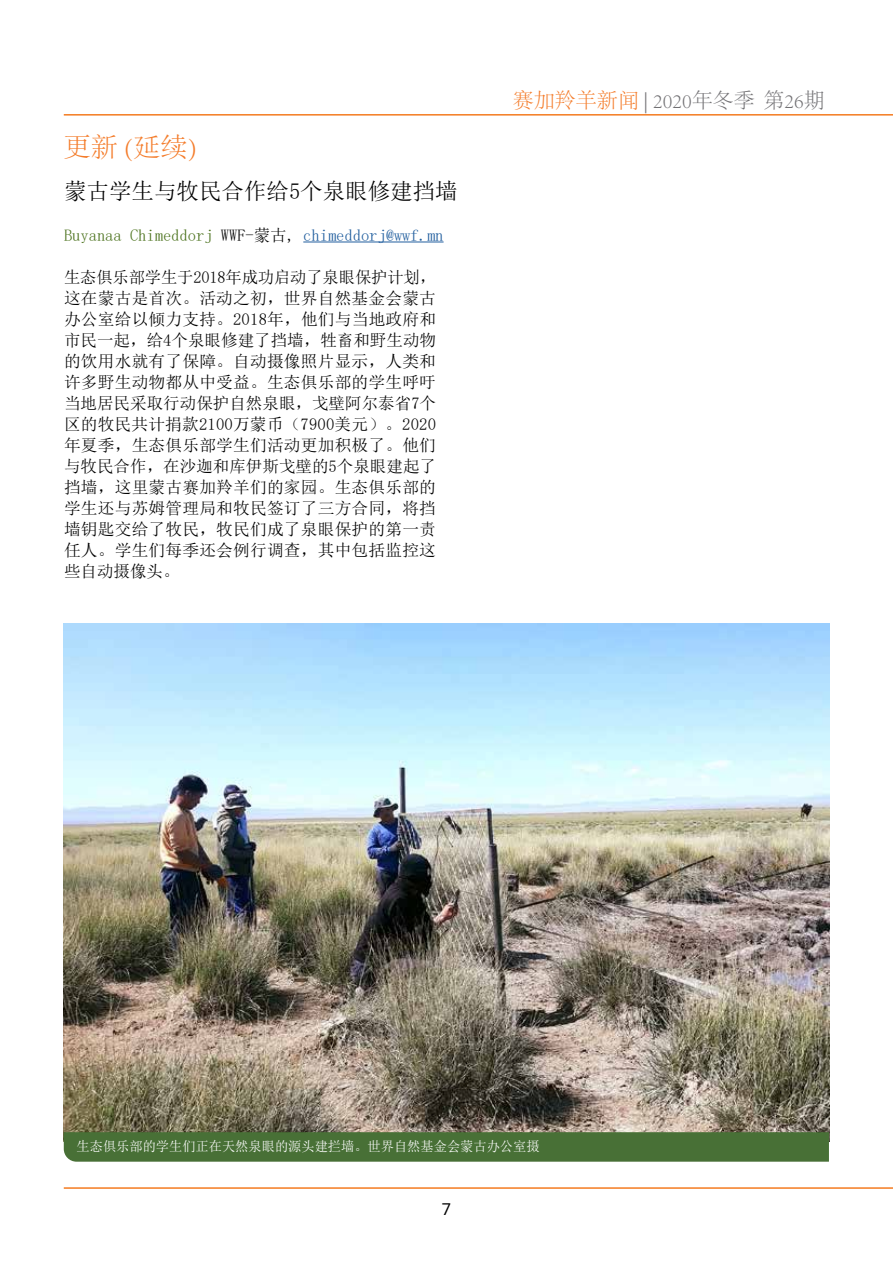
<style>
.page{position:relative;width:893px;height:1263px;background:#fff}
.page>*{position:absolute;margin:0;border:0;box-sizing:border-box;transform-origin:0 0}
.t1{font:300 27px "Adobe Song Std";color:#f47b29}
.t2{font:22.5px "N Sim Sun";color:#000}
.t3{font:300 21px "Adobe Song Std";color:#717073}
.arcticle_text{font:16.5px/21px "N Sim Sun";letter-spacing:.01em;color:#000;text-align:justify}
.t4{font:16.5px "N Sim Sun";color:#4b721d}
.t5{font:16.5px "Roboto";color:#000}
.Подпись_к_рисунку{font:13.5px "N Sim Sun";color:#fff}
.s1{color:#000}
.s2{color:#215e9e}
.s3{color:#f47b29}
</style>
<div class="page">
<hr style="left:64px;top:114px;width:829px;height:2px;background:#f47b20">
<hr style="left:64px;top:1187px;width:829px;height:2px;background:#f47b20">
<hr style="left:303px;top:242px;width:141px;height:1px;background:#215e9e">
<img style="left:64px;top:624px;width:765px;height:508px">
<div style="left:64px;top:1132px;width:765px;height:30px;background:#487036"></div>
<p class="t1" style="left:64px;top:132px;width:135px">更新 (延续)</p>
<p class="t2" style="left:64px;top:179px;width:395px">蒙古学生与牧民合作给5个泉眼修建挡墙</p>
<p class="t4" style="left:64px;top:226px;width:381px">Buyanaa Chimeddorj <span class="s1">WWF-蒙古,</span> <span class="s2">chimeddorj@wwf.mn</span></p>
<p class="arcticle_text" style="left:64px;top:266px;width:374px">生态俱乐部学生于2018年成功启动了泉眼保护计划，这在蒙古是首次。活动之初，世界自然基金会蒙古办公室给以倾力支持。2018年，他们与当地政府和市民一起，给4个泉眼修建了挡墙，牲畜和野生动物的饮用水就有了保障。自动摄像照片显示，人类和许多野生动物都从中受益。生态俱乐部的学生呼吁当地居民采取行动保护自然泉眼，戈壁阿尔泰省7个区的牧民共计捐款2100万蒙币（7900美元）。2020年夏季，生态俱乐部学生们活动更加积极了。他们与牧民合作，在沙迦和库伊斯戈壁的5个泉眼建起了挡墙，这里蒙古赛加羚羊们的家园。生态俱乐部的学生还与苏姆管理局和牧民签订了三方合同，将挡墙钥匙交给了牧民，牧民们成了泉眼保护的第一责任人。学生们每季还会例行调查，其中包括监控这些自动摄像头。</p>
<p class="t3" style="left:513px;top:89px;width:314px"><span class="s3">赛加羚羊新闻</span> | 2020年冬季 第26期</p>
<p class="Подпись_к_рисунку" style="left:77px;top:1140px;width:465px">生态俱乐部的学生们正在天然泉眼的源头建拦墙。世界自然基金会蒙古办公室摄</p>
<p class="t5" style="left:442px;top:1198px;width:11px">7</p>
</div>
